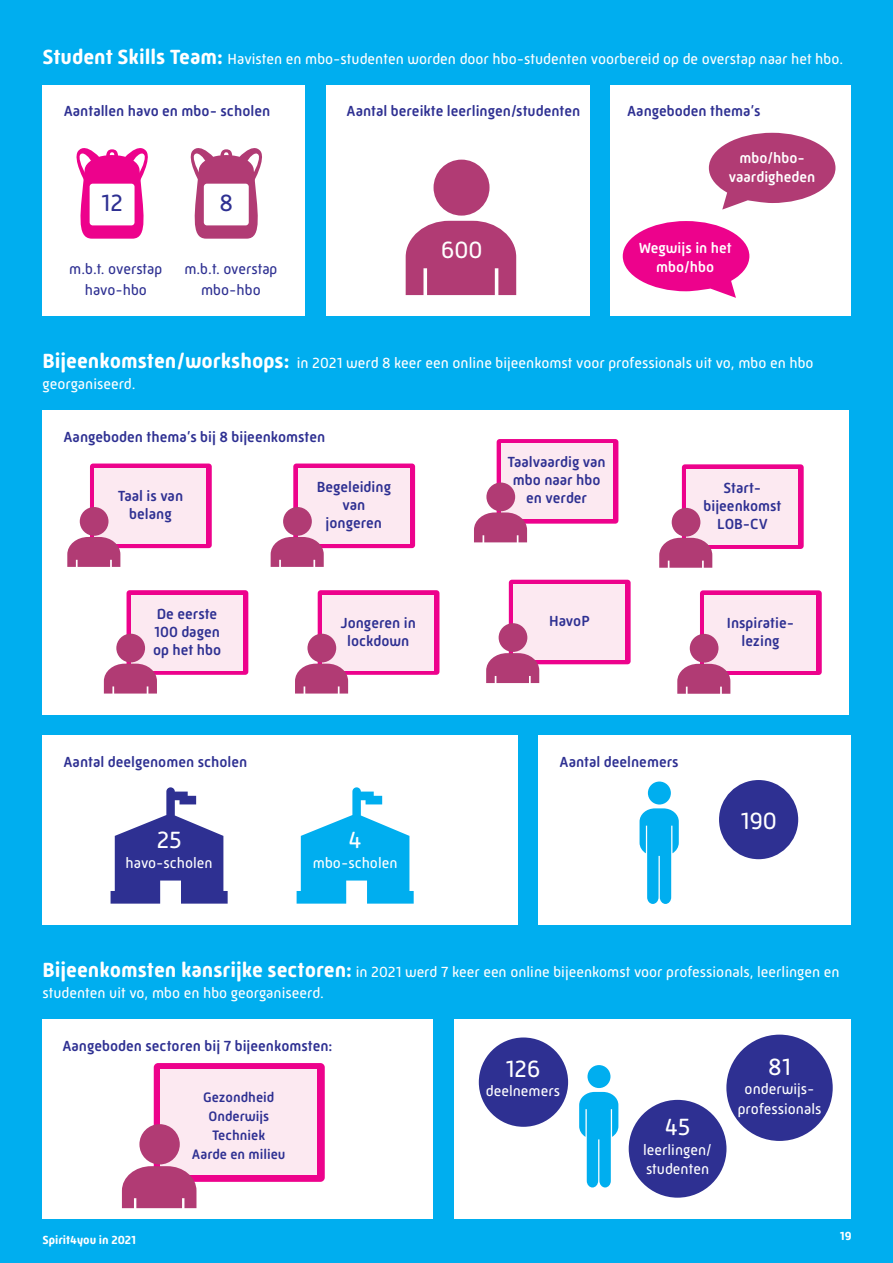
<style>
.page{position:relative;width:893px;height:1263px;background:#00aeef}
.page>*{position:absolute;margin:0;border:0;box-sizing:border-box;transform-origin:0 0}
.cijfer_wit_16_pt{font:24px "Mic 32 New Rounded";color:#fff}
.cijfer_blauw_16_pt{font:24px "Mic 32 New Rounded";color:#2e3092}
.t1{font:15px/21px "Mic 32 New Rounded";color:#fff}
.t2{font:500 15px/18px "Mic 32 New Rounded";color:#2e3092;text-align:center}
.t3{font:15px "Mic 32 New Rounded";color:#2e3092}
.t4{font:500 15px/19.5px "Mic 32 New Rounded";color:#fff;text-align:center}
.t5{font:500 14.1px "Mic 32 New Rounded";color:#2e3092}
.t6{font:700 12px "Mic 32 New Rounded";color:#fff}
.s1{font-weight:700;font-size:21px}
</style>
<div class="page">
<div style="left:610px;top:85px;width:240px;height:231px;background:#fff"></div>
<div style="left:42px;top:85px;width:263px;height:231px;background:#fff"></div>
<div style="left:327px;top:85px;width:263px;height:231px;background:#fff"></div>
<div style="left:42px;top:410px;width:807px;height:305px;background:#fff"></div>
<div style="left:538px;top:736px;width:312px;height:189px;background:#fff"></div>
<div style="left:42px;top:736px;width:475px;height:189px;background:#fff"></div>
<div style="left:42px;top:1019px;width:391px;height:200px;background:#fff"></div>
<svg style="left:111px;top:787px;width:117px;height:117px"></svg>
<svg style="left:297px;top:787px;width:117px;height:117px"></svg>
<div style="left:90px;top:463px;width:122px;height:85px;background:#ed028c;border-radius:3px"></div>
<div style="left:95px;top:468px;width:111px;height:75px;background:#fce9f1"></div>
<div style="left:80px;top:507px;width:28px;height:29px;background:#b13b74;border-radius:50%"></div>
<svg style="left:67px;top:537px;width:53px;height:30px;background:#b94f83"></svg>
<div style="left:127px;top:590px;width:121px;height:85px;background:#ed028c;border-radius:3px"></div>
<div style="left:131px;top:595px;width:112px;height:75px;background:#fce9f1"></div>
<div style="left:116px;top:634px;width:29px;height:28px;background:#b13b74;border-radius:50%"></div>
<svg style="left:104px;top:664px;width:53px;height:29px;background:#b94d81"></svg>
<div style="left:293px;top:463px;width:122px;height:85px;background:#ed028c;border-radius:3px"></div>
<div style="left:298px;top:468px;width:111px;height:75px;background:#fce9f1"></div>
<div style="left:283px;top:507px;width:29px;height:29px;background:#b13b74;border-radius:50%"></div>
<svg style="left:271px;top:537px;width:53px;height:30px;background:#b94f82"></svg>
<div style="left:318px;top:590px;width:121px;height:85px;background:#ed028c;border-radius:3px"></div>
<div style="left:322px;top:595px;width:112px;height:75px;background:#fce9f1"></div>
<div style="left:307px;top:634px;width:29px;height:28px;background:#b13b74;border-radius:50%"></div>
<svg style="left:295px;top:664px;width:53px;height:29px;background:#b94d81"></svg>
<div style="left:497px;top:439px;width:121px;height:85px;background:#ed028c;border-radius:3px"></div>
<div style="left:501px;top:444px;width:112px;height:75px;background:#fce9f1"></div>
<div style="left:486px;top:482px;width:29px;height:29px;background:#b13b74;border-radius:50%"></div>
<svg style="left:474px;top:512px;width:53px;height:30px;background:#ba5084"></svg>
<div style="left:509px;top:580px;width:122px;height:84px;background:#ed028c;border-radius:3px"></div>
<div style="left:514px;top:584px;width:111px;height:75px;background:#fce9f1"></div>
<div style="left:499px;top:623px;width:28px;height:29px;background:#b13b74;border-radius:50%"></div>
<svg style="left:486px;top:653px;width:53px;height:30px;background:#ba4f83"></svg>
<div style="left:682px;top:464px;width:122px;height:85px;background:#ed028c;border-radius:3px"></div>
<div style="left:687px;top:469px;width:111px;height:75px;background:#fce9f1"></div>
<div style="left:672px;top:508px;width:28px;height:29px;background:#b13b74;border-radius:50%"></div>
<svg style="left:659px;top:538px;width:53px;height:30px;background:#ba5083"></svg>
<div style="left:700px;top:590px;width:122px;height:85px;background:#ed028c;border-radius:3px"></div>
<div style="left:705px;top:595px;width:111px;height:75px;background:#fce9f1"></div>
<div style="left:690px;top:634px;width:28px;height:29px;background:#b13b74;border-radius:50%"></div>
<svg style="left:677px;top:664px;width:53px;height:30px;background:#ba5083"></svg>
<div style="left:434px;top:160px;width:55px;height:56px;background:#b13b74;border-radius:50%"></div>
<svg style="left:406px;top:221px;width:110px;height:74px;background:#b84f82"></svg>
<svg style="left:76px;top:148px;width:72px;height:91px"></svg>
<svg style="left:190px;top:148px;width:72px;height:91px"></svg>
<svg style="left:709px;top:133px;width:126px;height:77px"></svg>
<svg style="left:623px;top:221px;width:126px;height:77px"></svg>
<div style="left:154px;top:1063px;width:171px;height:119px;background:#ed028c;border-radius:4px"></div>
<div style="left:160px;top:1070px;width:157px;height:105px;background:#fce9f1"></div>
<div style="left:139px;top:1124px;width:41px;height:40px;background:#b13b74;border-radius:50%"></div>
<svg style="left:122px;top:1166px;width:74px;height:42px;background:#b94e82"></svg>
<div style="left:454px;top:1019px;width:396px;height:200px;background:#fff"></div>
<div style="left:726px;top:1035px;width:107px;height:106px;background:#2e3092;border-radius:50%"></div>
<div style="left:629px;top:1100px;width:97px;height:98px;background:#2e3092;border-radius:50%"></div>
<div style="left:587px;top:1065px;width:23px;height:23px;background:#00aeef;border-radius:50%"></div>
<svg style="left:579px;top:1092px;width:39px;height:95px"></svg>
<div style="left:479px;top:1037px;width:89px;height:90px;background:#2e3092;border-radius:50%"></div>
<div style="left:719px;top:780px;width:79px;height:79px;background:#2e3092;border-radius:50%"></div>
<div style="left:648px;top:781px;width:23px;height:23px;background:#00aeef;border-radius:50%"></div>
<svg style="left:639px;top:808px;width:40px;height:96px"></svg>
<p class="t1" style="left:43px;top:48px;width:802px"><span class="s1">Student Skills Team:</span> Havisten en mbo-studenten worden door hbo-studenten voorbereid op de overstap naar het hbo.</p>
<p class="t2" style="left:64px;top:102px;width:208px">Aantallen havo en mbo- scholen</p>
<p class="t2" style="left:347px;top:102px;width:235px">Aantal bereikte leerlingen/studenten</p>
<p class="t2" style="left:627px;top:102px;width:135px">Aangeboden thema’s</p>
<p class="cijfer_blauw_16_pt" style="left:101px;top:189px;width:23px">12</p>
<p class="cijfer_blauw_16_pt" style="left:220px;top:189px;width:15px">8</p>
<p class="t3" style="left:69px;top:260px;width:95px">m.b.t. overstap</p>
<p class="t3" style="left:85px;top:281px;width:64px">havo-hbo</p>
<p class="t3" style="left:184px;top:260px;width:95px">m.b.t. overstap</p>
<p class="t3" style="left:201px;top:281px;width:61px">mbo-hbo</p>
<p class="cijfer_wit_16_pt" style="left:441px;top:236px;width:43px">600</p>
<p class="t4" style="left:729px;top:148px;width:88px">mbo/hbo&shy;vaardigheden</p>
<p class="t4" style="left:639px;top:238px;width:95px">Wegwijs in het mbo/hbo</p>
<p class="t1" style="left:43px;top:352px;width:773px"><span class="s1">Bijeenkomsten/workshops:</span> in 2021 werd 8 keer een online bijeenkomst voor professionals uit vo, mbo en hbo georganiseerd.</p>
<p class="t2" style="left:64px;top:427px;width:263px">Aangeboden thema’s bij 8 bijeenkomsten</p>
<p class="t2" style="left:118px;top:487px;width:67px">Taal is van belang</p>
<p class="t2" style="left:157px;top:604px;width:62px">De eerste</p>
<p class="t2" style="left:154px;top:622px;width:67px">100 dagen</p>
<p class="t2" style="left:153px;top:640px;width:70px">op het hbo</p>
<p class="t2" style="left:317px;top:478px;width:76px">Begeleiding</p>
<p class="t2" style="left:342px;top:496px;width:24px">van</p>
<p class="t2" style="left:326px;top:514px;width:58px">jongeren</p>
<p class="t2" style="left:340px;top:613px;width:77px">Jongeren in lockdown</p>
<p class="t2" style="left:507px;top:453px;width:100px">Taalvaardig van mbo naar hbo</p>
<p class="t2" style="left:526px;top:489px;width:62px">en verder</p>
<p class="t2" style="left:549px;top:612px;width:42px">HavoP</p>
<p class="t2" style="left:703px;top:478px;width:79px">Start&shy;bijeenkomst<br>LOB-CV</p>
<p class="t2" style="left:727px;top:613px;width:69px">Inspiratie-</p>
<p class="t2" style="left:741px;top:631px;width:40px">lezing</p>
<p class="t2" style="left:64px;top:753px;width:185px">Aantal deelgenomen scholen</p>
<p class="t2" style="left:560px;top:753px;width:121px">Aantal deelnemers</p>
<p class="cijfer_wit_16_pt" style="left:157px;top:826px;width:26px">25</p>
<p class="t1" style="left:126px;top:852px;width:89px">havo-scholen</p>
<p class="cijfer_wit_16_pt" style="left:349px;top:826px;width:15px">4</p>
<p class="t1" style="left:313px;top:852px;width:86px">mbo-scholen</p>
<p class="cijfer_wit_16_pt" style="left:741px;top:807px;width:38px">190</p>
<p class="t1" style="left:43px;top:961px;width:798px"><span class="s1">Bijeenkomsten kansrijke sectoren:</span> in 2021 werd 7 keer een online bijeenkomst voor professionals, leerlingen en studenten uit vo, mbo en hbo georganiseerd.</p>
<p class="t2" style="left:62px;top:1036px;width:272px">Aangeboden sectoren bij 7 bijeenkomsten:</p>
<p class="t5" style="left:203px;top:1089px;width:73px">Gezondheid</p>
<p class="t5" style="left:208px;top:1108px;width:62px">Onderwijs</p>
<p class="t5" style="left:212px;top:1127px;width:55px">Techniek</p>
<p class="t5" style="left:192px;top:1146px;width:95px">Aarde en milieu</p>
<p class="cijfer_wit_16_pt" style="left:505px;top:1055px;width:37px">126</p>
<p class="t1" style="left:486px;top:1080px;width:76px">deelnemers</p>
<p class="cijfer_wit_16_pt" style="left:665px;top:1113px;width:27px">45</p>
<p class="t1" style="left:643px;top:1139px;width:70px">leerlingen/</p>
<p class="t1" style="left:646px;top:1158px;width:65px">studenten</p>
<p class="cijfer_wit_16_pt" style="left:768px;top:1053px;width:24px">81</p>
<p class="t1" style="left:745px;top:1078px;width:71px">onderwijs-</p>
<p class="t1" style="left:738px;top:1098px;width:85px">professionals</p>
<p class="t6" style="left:43px;top:1232px;width:95px">Spirit4you in 2021</p>
<p class="t6" style="left:840px;top:1229px;width:13px">19</p>
</div>
